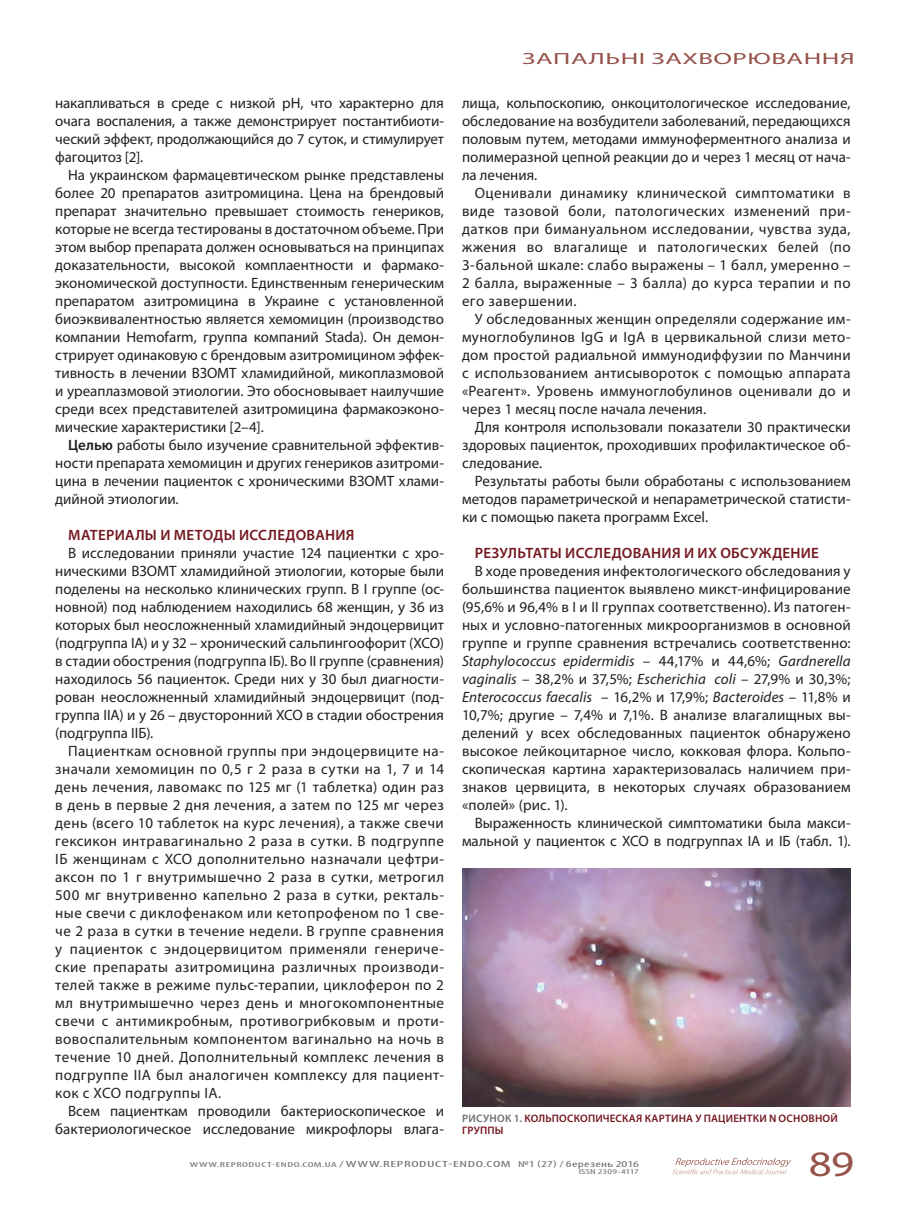
<style>
.page{position:relative;width:906px;height:1208px;background:#fff}
.page>*{position:absolute;margin:0;border:0;box-sizing:border-box;transform-origin:0 0}
.t1{font:35.85px "Myriad Pro";color:#95534b;scale:1.25 1}
.t2{font:16.2px "Myriad Pro";letter-spacing:.02em;color:#95534b;scale:1.67 1}
.t3{font:15px/18px "Myriad Pro";color:#231f20;text-align:justify}
.t4{font:600 15px "Myriad Pro";letter-spacing:.015em;color:#741820}
.t5{font:600 10.95px/12px "Myriad Pro";letter-spacing:.02em;color:#741820}
.t6{font:condensed 9px "Myriad Pro";letter-spacing:.035em;color:#6c6d70;scale:1.82 1}
.t7{font:condensed 7.2px "Myriad Pro";letter-spacing:.01em;color:#6c6d70;scale:1.67 1}
.s1{font-weight:600}
.s2{font-style:italic}
.s3{color:#6c6d70}
.s4{font-size:7.2px}
</style>
<div class="page">
<svg style="left:672px;top:1158px;width:119px;height:16px"></svg>
<img style="left:462px;top:869px;width:388px;height:237px">
<p class="t3" style="left:55px;top:94px;width:390px">накапливаться в среде с низкой pH, что характерно для очага воспаления, а также демонстрирует постантибиоти&shy;ческий эффект, продолжающийся до 7 суток, и стимулирует фагоцитоз [2].</p>
<p class="t3" style="left:55px;top:166px;width:390px;text-indent:13px">На украинском фармацевтическом рынке представлены более 20 препаратов азитромицина. Цена на брендовый препарат значительно превышает стоимость генериков, которые не всегда тестированы в достаточном объеме. При этом выбор препарата должен основываться на принципах доказательности, высокой комплаентности и фармако&shy;экономической доступности. Единственным генерическим препаратом азитромицина в Украине с установленной биоэквивалентностью является хемомицин (производство компании Hemofarm, группа компаний Stada). Он демон&shy;стрирует одинаковую с брендовым азитромицином эффек&shy;тивность в лечении ВЗОМТ хламидийной, микоплазмовой и уреаплазмовой этиологии. Это обосновывает наилучшие среди всех представителей азитромицина фармакоэконо&shy;мические характеристики [2–4].</p>
<p class="t3" style="left:55px;top:436px;width:390px;text-indent:13px"><span class="s1">Целью</span> работы было изучение сравнительной эффектив&shy;ности препарата хемомицин и других генериков азитроми&shy;цина в лечении пациенток с хроническими ВЗОМТ хлами&shy;дийной этиологии.</p>
<p class="t4" style="left:68px;top:525px;width:288px">МАТЕРИАЛЫ И МЕТОДЫ ИССЛЕДОВАНИЯ</p>
<p class="t3" style="left:55px;top:544px;width:390px;text-indent:13px">В исследовании приняли участие 124 пациентки с хро&shy;ническими ВЗОМТ хламидийной этиологии, которые были поделены на несколько клинических групп. В I группе (ос&shy;новной) под наблюдением находились 68 женщин, у 36 из которых был неосложненный хламидийный эндоцервицит (подгруппа IA) и у 32 – хронический сальпингоофорит (ХСО) в стадии обострения (подгруппа IБ). Во II группе (сравнения) находилось 56 пациенток. Среди них у 30 был диагности&shy;рован неосложненный хламидийный эндоцервицит (под&shy;группа IIA) и у 26 – двусторонний ХСО в стадии обострения (подгруппа IIБ).</p>
<p class="t3" style="left:55px;top:742px;width:390px;text-indent:13px">Пациенткам основной группы при эндоцервиците на&shy;значали хемомицин по 0,5 г 2 раза в сутки на 1, 7 и 14 день лечения, лавомакс по 125 мг (1 таблетка) один раз в день в первые 2 дня лечения, а затем по 125 мг через день (всего 10 таблеток на курс лечения), а также свечи гексикон интравагинально 2 раза в сутки. В подгруппе IБ женщинам с ХСО дополнительно назначали цефтри&shy;аксон по 1 г внутримышечно 2 раза в сутки, метрогил 500 мг внутривенно капельно 2 раза в сутки, ректаль&shy;ные свечи с диклофенаком или кетопрофеном по 1 све&shy;че 2 раза в сутки в течение недели. В группе сравнения у пациенток с эндоцервицитом применяли генериче&shy;ские препараты азитромицина различных производи&shy;телей также в режиме пульс-терапии, циклоферон по 2 мл внутримышечно через день и многокомпонентные свечи с антимикробным, противогрибковым и проти&shy;вовоспалительным компонентом вагинально на ночь в течение 10 дней. Дополнительный комплекс лечения в подгруппе IIА был аналогичен комплексу для пациент&shy;кок с ХСО подгруппы IА.</p>
<p class="t3" style="left:55px;top:1102px;width:390px;text-align:right">Всем пациенткам проводили бактериоскопическое и бактериологическое исследование микрофлоры влага-</p>
<p class="t2" style="left:522px;top:48px;width:200px">ЗАПАЛЬНІ ЗАХВОРЮВАННЯ</p>
<p class="t3" style="left:462px;top:94px;width:390px">лища, кольпоскопию, онкоцитологическое исследование, обследование на возбудители заболеваний, передающихся половым путем, методами иммуноферментного анализа и полимеразной цепной реакции до и через 1 месяц от нача&shy;ла лечения.</p>
<p class="t3" style="left:462px;top:184px;width:390px;text-indent:13px">Оценивали динамику клинической симптоматики в виде тазовой боли, патологических изменений при&shy;датков при бимануальном исследовании, чувства зуда, жжения во влагалище и патологических белей (по 3-бальной шкале: слабо выражены – 1 балл, умеренно – 2 балла, выраженные – 3 балла) до курса терапии и по его завершении.</p>
<p class="t3" style="left:462px;top:310px;width:390px;text-indent:13px">У обследованных женщин определяли содержание им&shy;муноглобулинов IgG и IgA в цервикальной слизи мето&shy;дом простой радиальной иммунодиффузии по Манчини с использованием антисывороток с помощью аппарата «Реагент». Уровень иммуноглобулинов оценивали до и через 1 месяц после начала лечения.</p>
<p class="t3" style="left:462px;top:418px;width:390px;text-indent:13px">Для контроля использовали показатели 30 практически здоровых пациенток, проходивших профилактическое об&shy;следование.</p>
<p class="t3" style="left:462px;top:472px;width:390px;text-indent:13px">Результаты работы были обработаны с использованием методов параметрической и непараметрической статисти&shy;ки с помощью пакета программ Excel.</p>
<p class="t4" style="left:475px;top:543px;width:346px">РЕЗУЛЬТАТЫ ИССЛЕДОВАНИЯ И ИХ ОБСУЖДЕНИЕ</p>
<p class="t3" style="left:462px;top:562px;width:390px;text-indent:13px">В ходе проведения инфектологического обследования у большинства пациенток выявлено микст-инфицирование (95,6% и 96,4% в I и II группах соответственно). Из патоген&shy;ных и условно-патогенных микроорганизмов в основной группе и группе сравнения встречались соответственно:<br><span class="s2">Staphylococcus epidermidis</span> – 44,17% и 44,6%; <span class="s2">Gardnerella vaginalis</span> – 38,2% и 37,5%; <span class="s2">Escherichia сoli</span> – 27,9% и 30,3%; <span class="s2">Enterococcus faecalis</span> – 16,2% и 17,9%; <span class="s2">Bacteroides</span> – 11,8% и 10,7%; другие – 7,4% и 7,1%. В анализе влагалищных вы&shy;делений у всех обследованных пациенток обнаружено высокое лейкоцитарное число, кокковая флора. Кольпо&shy;скопическая картина характеризовалась наличием при&shy;знаков цервицита, в некоторых случаях образованием «полей» (рис. 1).</p>
<p class="t3" style="left:462px;top:814px;width:390px;text-align:right">Выраженность клинической симптоматики была макси&shy;мальной у пациенток с ХСО в подгруппах IА и IБ (табл. 1).</p>
<p class="t5" style="left:462px;top:1112px;width:377px"><span class="s3">РИСУНОК 1.</span> КОЛЬПОСКОПИЧЕСКАЯ КАРТИНА У ПАЦИЕНТКИ N ОСНОВНОЙ<br>ГРУППЫ</p>
<p class="t6" style="left:190px;top:1158px;width:248px"><span class="s4">WWW.REPRODUCT-ENDO.COM.UA</span> /WWW.REPRODUCT-ENDO.COM №1 (27) / березень 2016</p>
<p class="t7" style="left:579px;top:1167px;width:37px">ISSN 2309-4117</p>
<h1 class="t1" style="left:809px;top:1141px;width:38px">89</h1>
</div>
